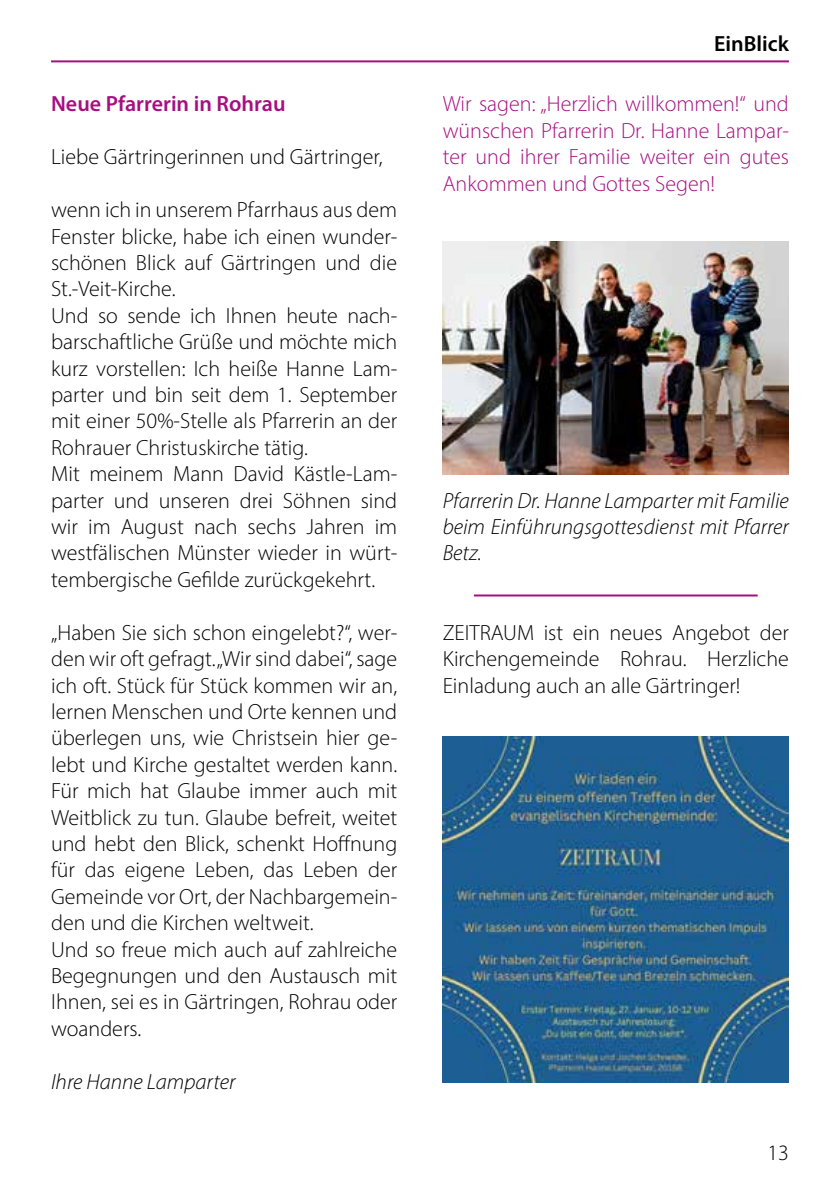
<style>
.page{position:relative;width:840px;height:1191px;background:#fff}
.page>*{position:absolute;margin:0;border:0;box-sizing:border-box;transform-origin:0 0}
.t1{font:300 22px/26.4px "Myriad Pro";color:#000}
.t2{font:300 22px/26.4px "Myriad Pro";color:#a60f80;text-align:justify}
.t3{font:italic 300 22px/26.4px "Myriad Pro";color:#000;text-align:justify}
.t4{font:600 22px "Myriad Pro";color:#a60f80}
.t5{font:600 22px "Myriad Pro";color:#000}
</style>
<div class="page">
<hr style="left:51px;top:60px;width:737px;height:2px;background:#a60f80">
<hr style="left:473px;top:594px;width:284px;height:2px;background:#a60f80">
<img style="left:442px;top:241px;width:346px;height:233px">
<img style="left:442px;top:736px;width:346px;height:346px">
<p class="t4" style="left:51px;top:90px;width:236px">Neue Pfarrerin in Rohrau</p>
<p class="t1" style="left:51px;top:144px;width:333px">Liebe Gärtringerinnen und Gärtringer,</p>
<p class="t1" style="left:51px;top:196px;width:347px">wenn ich in unserem Pfarrhaus aus dem Fenster blicke, habe ich einen wunder&shy;schönen Blick auf Gärtringen und die St.-Veit-Kirche.<br>Und so sende ich Ihnen heute nach&shy;barschaftliche Grüße und möchte mich kurz vorstellen: Ich heiße Hanne Lam&shy;parter und bin seit dem 1. September mit einer 50%-Stelle als Pfarrerin an der Rohrauer Christuskirche tätig.<br>Mit meinem Mann David Kästle-Lam&shy;parter und unseren drei Söhnen sind wir im August nach sechs Jahren im westfälischen Münster wieder in würt&shy;tembergische Gefilde zurückgekehrt.</p>
<p class="t1" style="left:51px;top:619px;width:347px">„Haben Sie sich schon eingelebt?“, wer&shy;den wir oft gefragt. „Wir sind dabei“, sage ich oft. Stück für Stück kommen wir an, lernen Menschen und Orte kennen und überlegen uns, wie Christsein hier ge&shy;lebt und Kirche gestaltet werden kann.<br>Für mich hat Glaube immer auch mit Weitblick zu tun. Glaube befreit, weitet und hebt den Blick, schenkt Hoffnung für das eigene Leben, das Leben der Gemeinde vor Ort, der Nachbargemein&shy;den und die Kirchen weltweit.<br>Und so freue mich auch auf zahlreiche Begegnungen und den Austausch mit Ihnen, sei es in Gärtringen, Rohrau oder woanders.</p>
<p class="t3" style="left:51px;top:1068px;width:186px">Ihre Hanne Lamparter</p>
<p class="t5" style="left:713px;top:29px;width:76px">EinBlick</p>
<p class="t2" style="left:442px;top:91px;width:347px">Wir sagen: „Herzlich willkommen!“ und wünschen Pfarrerin Dr. Hanne Lampar&shy;ter und ihrer Familie weiter ein gutes Ankommen und Gottes Segen!</p>
<p class="t3" style="left:442px;top:487px;width:347px">Pfarrerin Dr. Hanne Lamparter mit Familie beim Einführungsgottesdienst mit Pfarrer Betz.</p>
<p class="t1" style="left:442px;top:619px;width:347px;text-align:justify">ZEITRAUM ist ein neues Angebot der Kirchengemeinde Rohrau. Herzliche Einladung auch an alle Gärtringer!</p>
<p class="t1" style="left:767px;top:1139px;width:23px">13</p>
</div>
